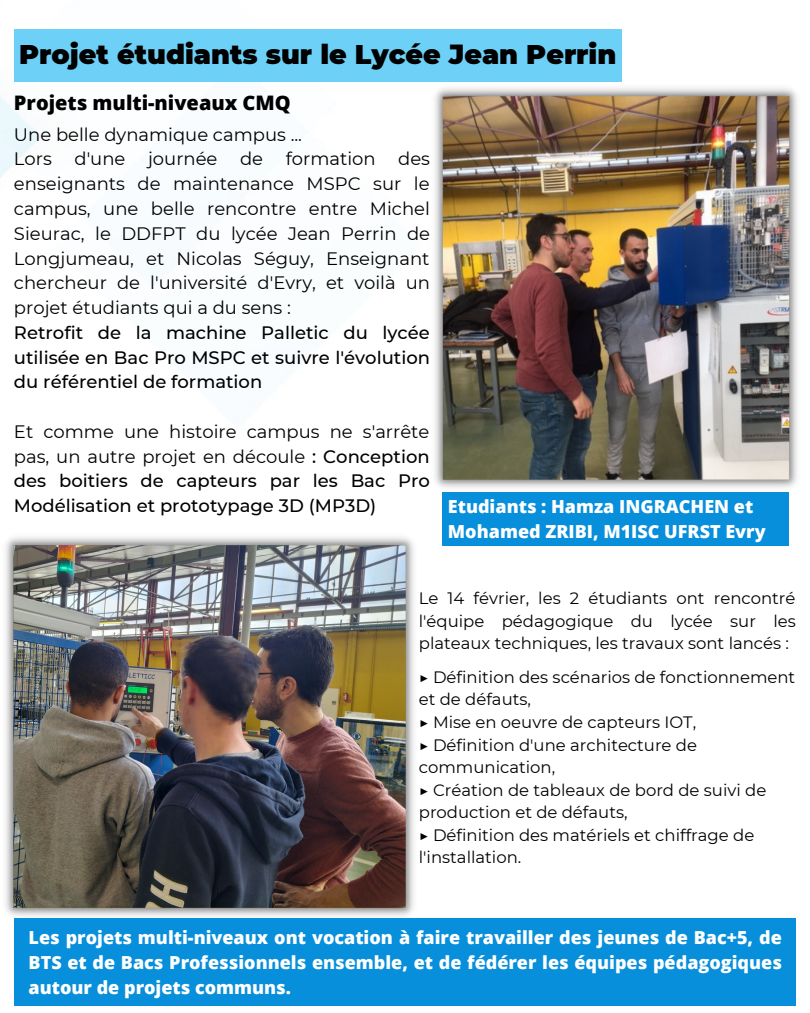
<style>
.page{position:relative;width:810px;height:1013px;background:#fff}
.page>*{position:absolute;margin:0;border:0;box-sizing:border-box;transform-origin:0 0}
.t1{font:900 27px "Montserrat";color:#000}
.t2{font:800 20px "Open Sans";color:#000}
.t3{font:18px/24.8px "Montserrat";color:#000}
.t4{font:500 18px/24.8px "Montserrat";color:#000;text-align:justify}
.t5{font:800 18px/24.8px "Open Sans";color:#fff}
.t6{font:16.5px/22.5px "Montserrat";color:#000;text-align:justify}
.s1{font-weight:400}
</style>
<div class="page">
<div style="left:14px;top:29px;width:607px;height:52px;background:#6dd0f6"></div>
<img style="left:430px;top:81px;width:370px;height:413px">
<img style="left:5px;top:537px;width:409px;height:380px">
<div style="left:442px;top:492px;width:346px;height:54px;background:#078fdb"></div>
<div style="left:14px;top:918px;width:782px;height:88px;background:#078fdb"></div>
<h1 class="t1" style="left:19px;top:38px;width:599px">Projet étudiants sur le Lycée Jean Perrin</h1>
<p class="t2" style="left:14px;top:88px;width:278px">Projets multi-niveaux CMQ</p>
<p class="t3" style="left:14px;top:122px;width:290px">Une belle dynamique campus ...<br>Lors</p>
<p class="t3" style="left:74px;top:147px;width:53px">d'une</p>
<p class="t3" style="left:148px;top:147px;width:71px">journée</p>
<p class="t3" style="left:240px;top:147px;width:25px">de</p>
<p class="t3" style="left:286px;top:147px;width:91px">formation</p>
<p class="t3" style="left:14px;top:147px;width:418px;text-align:justify;text-indent:384px">des enseignants de maintenance MSPC sur le campus, une belle rencontre entre Michel Sieurac, le DDFPT du lycée Jean Perrin de Longjumeau, et Nicolas Séguy, Enseignant chercheur de l'université d'Evry, et voilà un projet étudiants qui a du sens :</p>
<p class="t4" style="left:14px;top:320px;width:418px">Retrofit de la machine Palletic du lycée utilisée en Bac Pro MSPC et suivre l'évolution du référentiel de formation</p>
<p class="t4" style="left:14px;top:419px;width:417px"><span class="s1">Et comme une histoire campus ne s'arrête pas, un autre projet en découle</span> : Conception des boitiers de capteurs par les Bac Pro Modélisation et prototypage 3D (MP3D)</p>
<p class="t5" style="left:448px;top:493px;width:319px">Etudiants : Hamza INGRACHEN et<br>Mohamed ZRIBI, M1ISC UFRST Evry</p>
<p class="t6" style="left:419px;top:587px;width:378px">Le 14 février, les 2 étudiants ont rencontré l'équipe pédagogique du lycée sur les plateaux techniques, les travaux sont lancés :</p>
<p class="t6" style="left:419px;top:665px;width:378px;text-align:left">▶︎ Définition des scénarios de fonctionnement et de défauts,<br>▶︎ Mise en oeuvre de capteurs IOT,<br>▶︎ Définition d'une architecture de communication,<br>▶︎ Création de tableaux de bord de suivi de production et de défauts,<br>▶︎ Définition des matériels et chiffrage de l'installation.</p>
<p class="t5" style="left:29px;top:924px;width:755px;text-align:justify">Les projets multi-niveaux ont vocation à faire travailler des jeunes de Bac+5, de BTS et de Bacs Professionnels ensemble, et de fédérer les équipes pédagogiques autour de projets communs.</p>
</div>
